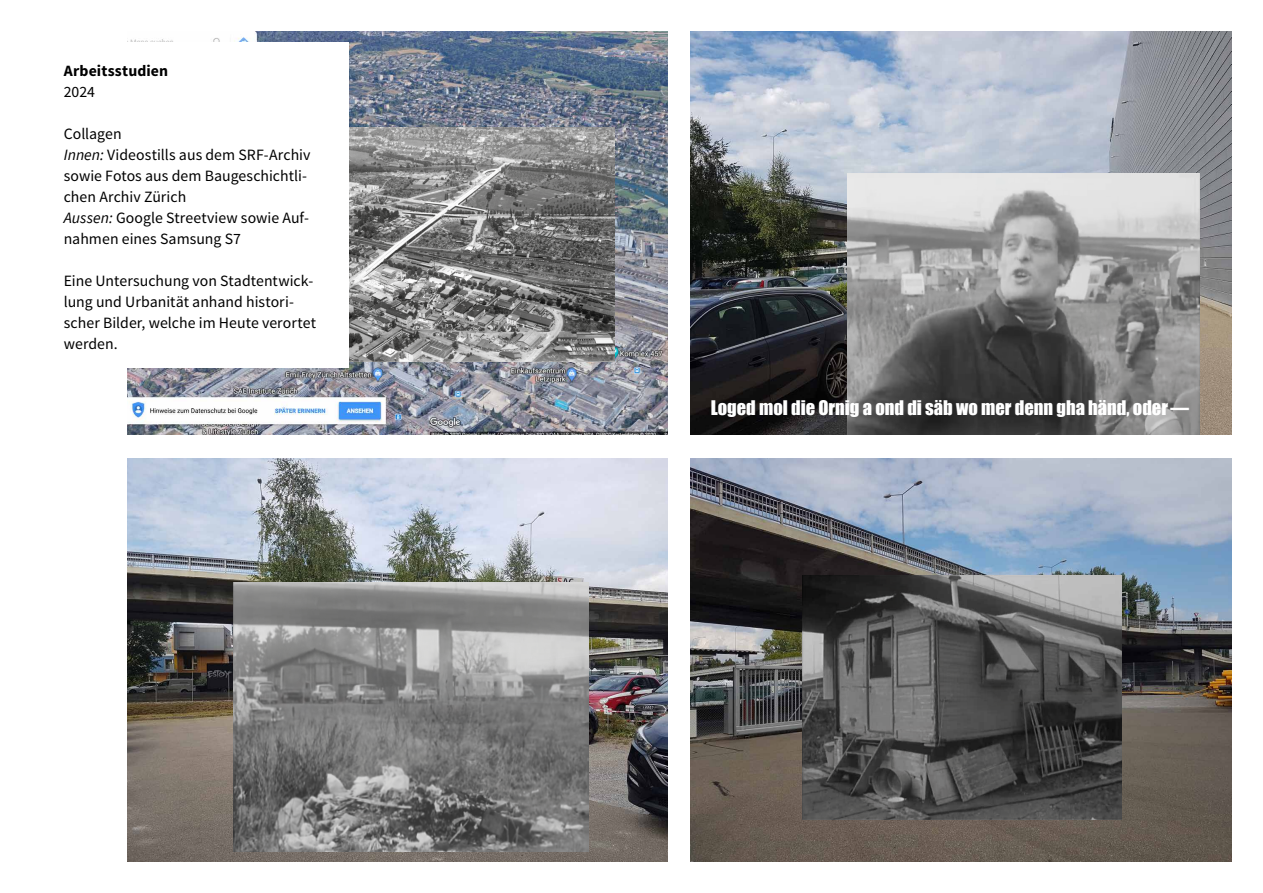
<style>
.page{position:relative;width:1263px;height:893px;background:#fff}
.page>*{position:absolute;margin:0;border:0;box-sizing:border-box;transform-origin:0 0}
.t1{font:18.45px "Impact";color:#fff}
.t2{font:15.75px/21px "Source Sans Pro";color:#000}
.t3{font:700 15.75px "Source Sans Pro";letter-spacing:.01em;color:#000}
.s1{font-style:italic}
</style>
<div class="page">
<img style="left:127px;top:32px;width:541px;height:403px">
<img style="left:349px;top:128px;width:265px;height:233px">
<img style="left:690px;top:32px;width:541px;height:403px">
<img style="left:847px;top:173px;width:352px;height:262px">
<img style="left:127px;top:458px;width:541px;height:403px">
<img style="left:234px;top:582px;width:354px;height:270px">
<img style="left:690px;top:458px;width:541px;height:403px">
<img style="left:803px;top:575px;width:318px;height:244px">
<div style="left:43px;top:43px;width:306px;height:325px;background:#fff"></div>
<p class="t3" style="left:64px;top:60px;width:106px">Arbeitsstudien</p>
<p class="t2" style="left:64px;top:81px;width:33px">2024</p>
<p class="t2" style="left:64px;top:123px;width:248px">Collagen<br><span class="s1">Innen:</span> Videostills aus dem SRF-Archiv sowie Fotos aus dem Baugeschichtli&shy;chen Archiv Zürich<br><span class="s1">Aussen:</span> Google Streetview sowie Auf&shy;nahmen eines Samsung S7</p>
<p class="t2" style="left:64px;top:270px;width:254px">Eine Untersuchung von Stadtentwick&shy;lung und Urbanität anhand histori&shy;scher Bilder, welche im Heute verortet werden.</p>
<p class="t1" style="left:711px;top:393px;width:480px">Loged mol die Ornig a ond di säb wo mer denn gha händ, oder—</p>
</div>
